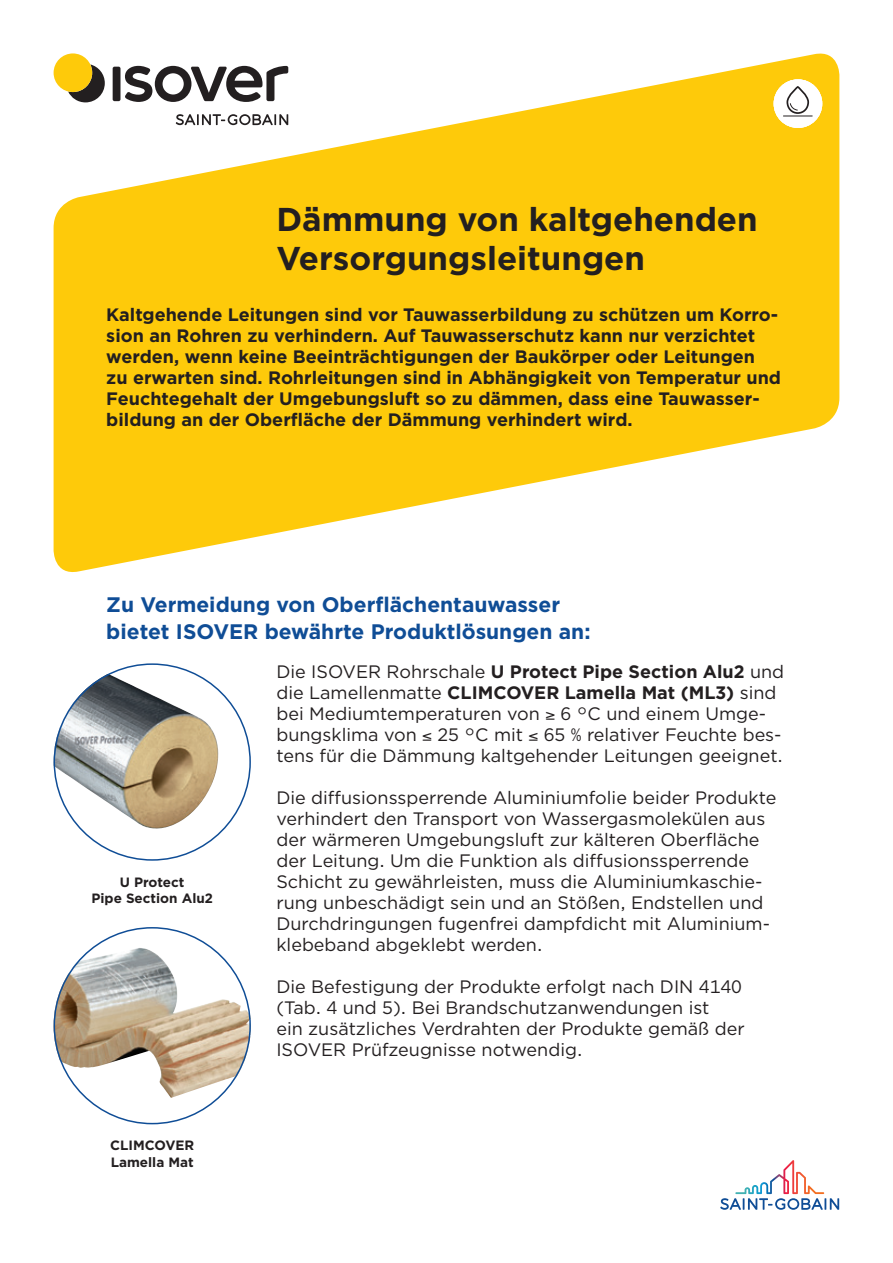
<style>
.page{position:relative;width:893px;height:1263px;background:#fff}
.page>*{position:absolute;margin:0;border:0;box-sizing:border-box;transform-origin:0 0}
.t1{font:700 33px/39px "Gotham";color:#231f20}
.t2{font:700 21px/27px "Gotham";color:#0f4d96}
.t3{font:18px/21px "Gotham";color:#231f20}
.t4{font:700 18px/21px "Gotham";color:#231f20}
.t5{font:700 13.5px/16.5px "Gotham";color:#231f20;text-align:center}
.s1{font-weight:700}
</style>
<div class="page">
<svg style="left:54px;top:53px;width:785px;height:519px;fill:#feca0a"></svg>
<img style="left:54px;top:674px;width:164px;height:155px">
<img style="left:54px;top:948px;width:197px;height:150px">
<svg style="left:176px;top:114px;width:112px;height:11px"></svg>
<svg style="left:68px;top:64px;width:37px;height:38px"></svg>
<div style="left:113px;top:67px;width:7px;height:34px;background:#231f20;border-radius:2px"></div>
<svg style="left:125px;top:66px;width:163px;height:36px"></svg>
<div style="left:54px;top:53px;width:38px;height:39px;background:#feca0a;border-radius:50%"></div>
<svg style="left:720px;top:1160px;width:119px;height:50px"></svg>
<svg style="left:774px;top:79px;width:48px;height:49px"></svg>
<h1 class="t1" style="left:276px;top:199px;width:483px">Dämmung von kaltgehenden<br>Versorgungsleitungen</h1>
<p class="t4" style="left:106px;top:304px;width:676px">Kaltgehende Leitungen sind vor Tauwasserbildung zu schützen um Korro&shy;sion an Rohren zu verhindern. Auf Tauwasserschutz kann nur verzichtet werden, wenn keine Beeinträchtigungen der Baukörper oder Leitungen<br>zu erwarten sind. Rohrleitungen sind in Abhängigkeit von Temperatur und Feuchtegehalt der Umgebungsluft so zu dämmen, dass eine Tauwasser&shy;bildung an der Oberfläche der Dämmung verhindert wird.</p>
<p class="t2" style="left:106px;top:591px;width:486px">Zu Vermeidung von Oberflächentauwasser bietet ISOVER bewährte Produktlösungen an:</p>
<p class="t5" style="left:91px;top:874px;width:123px">U Protect<br>Pipe Section Alu2</p>
<p class="t5" style="left:110px;top:1137px;width:86px;text-align:left">CLIMCOVER<br>Lamella Mat</p>
<p class="t3" style="left:276px;top:660px;width:509px">Die ISOVER Rohrschale <span class="s1">U Protect Pipe Section Alu2</span> und die Lamellenmatte <span class="s1">CLIMCOVER Lamella Mat (ML3)</span> sind bei Mediumtemperaturen von ≥ 6 °C und einem Umge&shy;bungsklima von ≤ 25 °C mit ≤ 65 % relativer Feuchte bes&shy;tens für die Dämmung kaltgehender Leitungen geeignet.</p>
<p class="t3" style="left:276px;top:787px;width:501px">Die diffusionssperrende Aluminiumfolie beider Produkte verhindert den Transport von Wassergasmolekülen aus der wärmeren Umgebungsluft zur kälteren Oberfläche der Leitung. Um die Funktion als diffusionssperrende Schicht zu gewährleisten, muss die Aluminiumkaschie&shy;rung unbeschädigt sein und an Stößen, Endstellen und Durchdringungen fugenfrei dampfdicht mit Aluminium&shy;klebeband abgeklebt werden.</p>
<p class="t3" style="left:276px;top:976px;width:470px">Die Befestigung der Produkte erfolgt nach DIN 4140 (Tab. 4 und 5). Bei Brandschutzanwendungen ist<br>ein zusätzliches Verdrahten der Produkte gemäß der ISOVER Prüfzeugnisse notwendig.</p>
</div>
